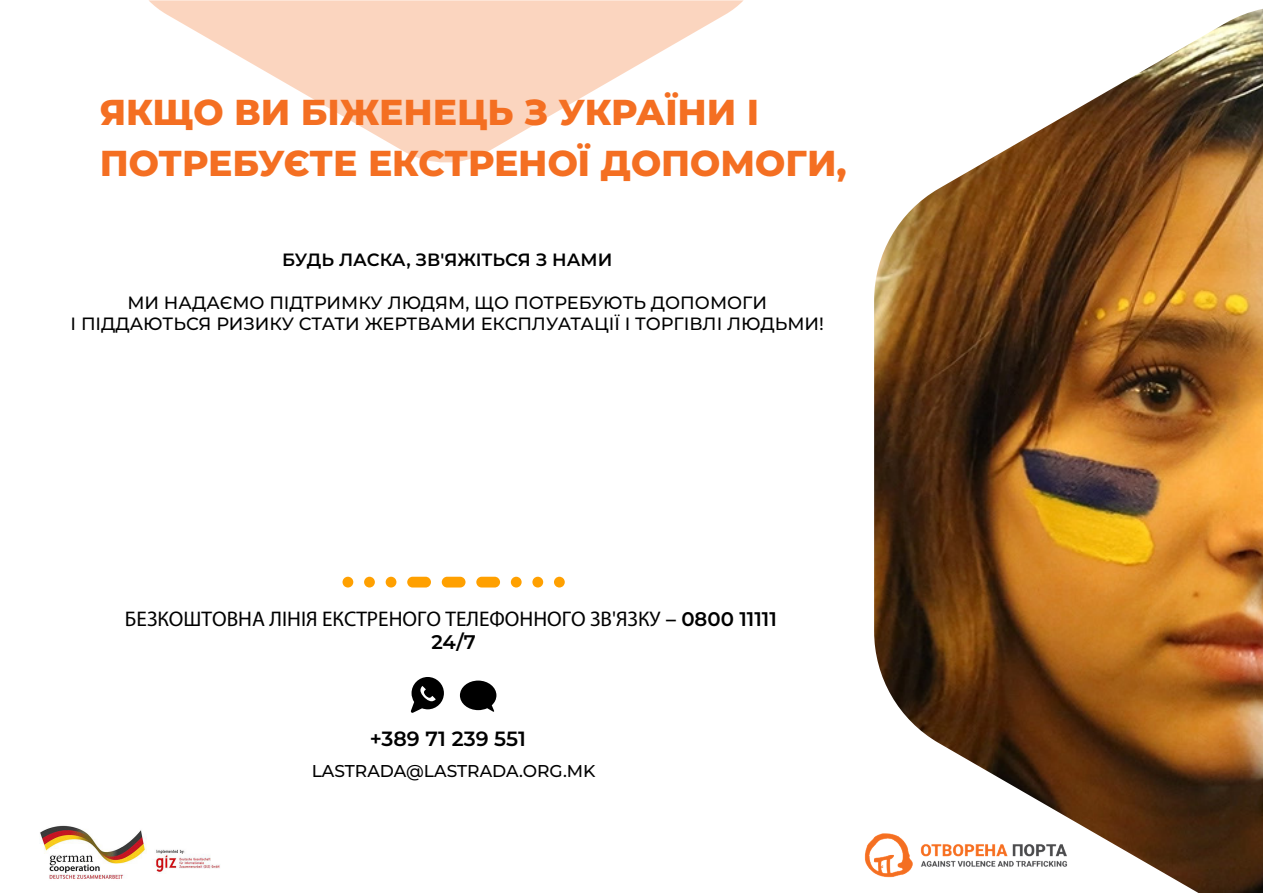
<style>
.page{position:relative;width:1263px;height:893px;background:#fff}
.page>*{position:absolute;margin:0;border:0;box-sizing:border-box;transform-origin:0 0}
.t1{font:800 36px/51.2px "Montserrat";color:#f46f22}
.t2{font:21.15px "Myriad Pro";color:#000}
.t3{font:600 20.55px "Montserrat";color:#000}
.t4{font:600 19.65px "Montserrat";color:#000}
.t5{font:500 17.85px/21.3px "Montserrat";color:#000;text-align:center}
.t6{font:600 17.85px "Montserrat";color:#000}
.t7{font:500 17.1px "Montserrat";color:#000}
.s1{font-family:"Montserrat";font-weight:600;font-size:19.65px}
</style>
<div class="page">
<svg style="left:149px;top:0;width:595px;height:163px;fill:#fbd5bf"></svg>
<img style="left:40px;top:825px;width:180px;height:54px">
<img style="left:864px;top:837px;width:10px;height:36px">
<div style="left:407px;top:577px;width:24px;height:10px;background:#ffa000;border-radius:5px"></div>
<div style="left:342px;top:577px;width:11px;height:10px;background:#ffa000;border-radius:50%"></div>
<div style="left:442px;top:577px;width:23px;height:10px;background:#ffa000;border-radius:5px"></div>
<div style="left:364px;top:577px;width:11px;height:10px;background:#ffa000;border-radius:50%"></div>
<div style="left:476px;top:577px;width:24px;height:10px;background:#ffa000;border-radius:5px"></div>
<div style="left:386px;top:577px;width:10px;height:10px;background:#ffa000;border-radius:50%"></div>
<div style="left:511px;top:577px;width:11px;height:10px;background:#ffa000;border-radius:50%"></div>
<div style="left:532px;top:577px;width:11px;height:10px;background:#ffa000;border-radius:50%"></div>
<div style="left:554px;top:577px;width:11px;height:10px;background:#ffa000;border-radius:50%"></div>
<svg style="left:411px;top:677px;width:85px;height:36px"></svg>
<img style="left:874px;top:9px;width:389px;height:884px">
<h1 class="t1" style="left:100px;top:84px;width:748px">ЯКЩО ВИ БІЖЕНЕЦЬ З УКРАЇНИ І<br>ПОТРЕБУЄТЕ ЕКСТРЕНОЇ ДОПОМОГИ,</h1>
<p class="t6" style="left:282px;top:247px;width:332px">БУДЬ ЛАСКА, ЗВ'ЯЖІТЬСЯ З НАМИ</p>
<p class="t5" style="left:71px;top:291px;width:755px">МИ НАДАЄМО ПІДТРИМКУ ЛЮДЯМ, ЩО ПОТРЕБУЮТЬ ДОПОМОГИ<br>І ПІДДАЮТЬСЯ РИЗИКУ СТАТИ ЖЕРТВАМИ ЕКСПЛУАТАЦІЇ І ТОРГІВЛІ ЛЮДЬМИ!</p>
<p class="t2" style="left:125px;top:606px;width:653px">БЕЗКОШТОВНА ЛІНІЯ ЕКСТРЕНОГО ТЕЛЕФОННОГО ЗВ'ЯЗКУ <span class="s1">– 0800 11111</span></p>
<p class="t4" style="left:431px;top:629px;width:46px">24/7</p>
<p class="t3" style="left:370px;top:725px;width:158px">+389 71 239 551</p>
<p class="t7" style="left:312px;top:759px;width:285px">LASTRADA@LASTRADA.ORG.MK</p>
</div>
